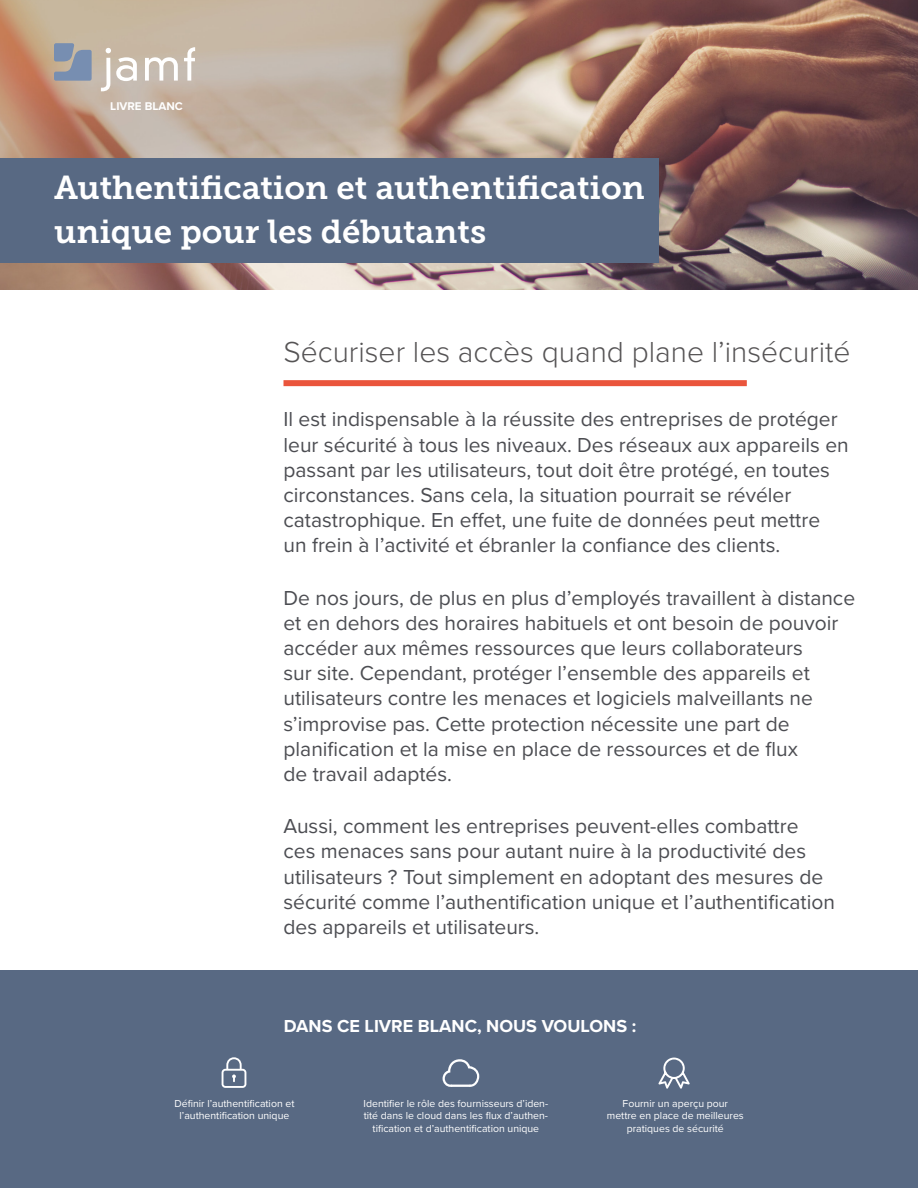
<style>
.page{position:relative;width:918px;height:1188px;background:#fff}
.page>*{position:absolute;margin:0;border:0;box-sizing:border-box;transform-origin:0 0}
.HEADLINE{font:33px/43.5px "Museo Slab 700";color:#fff}
.First_HEADLINE{font:300 30px "Proxima Nova";color:#565455}
.Intro{font:21px/25.2px "Proxima Nova";color:#4c4d52}
.t1{font:700 18px "Proxima Nova";color:#fff}
.t2{font:700 11.55px "Proxima Nova";color:#fff}
.t3{font:10.5px/12.6px "Proxima Nova";color:#fff;text-align:center}
</style>
<div class="page">
<img style="left:0;top:0;width:918px;height:289px">
<div style="left:0;top:158px;width:658px;height:105px;background:#586983"></div>
<div style="left:284px;top:380px;width:463px;height:6px;background:#ea553c"></div>
<div style="left:0;top:970px;width:918px;height:218px;background:#586983"></div>
<svg style="left:222px;top:1057px;width:24px;height:31px"></svg>
<svg style="left:658px;top:1058px;width:32px;height:31px"></svg>
<svg style="left:443px;top:1059px;width:36px;height:28px"></svg>
<svg style="left:145px;top:57px;width:33px;height:24px"></svg>
<svg style="left:184px;top:47px;width:11px;height:34px"></svg>
<svg style="left:101px;top:48px;width:36px;height:43px"></svg>
<svg style="left:54px;top:43px;width:38px;height:38px"></svg>
<p class="t2" style="left:110px;top:98px;width:74px">LIVRE BLANC</p>
<p class="HEADLINE" style="left:54px;top:166px;width:592px">Authentification et authentification unique pour les débutants</p>
<p class="First_HEADLINE" style="left:284px;top:330px;width:568px">Sécuriser les accès quand plane l’insécurité</p>
<p class="Intro" style="left:284px;top:406px;width:567px">Il est indispensable à la réussite des entreprises de protéger leur sécurité à tous les niveaux. Des réseaux aux appareils en passant par les utilisateurs, tout doit être protégé, en toutes circonstances. Sans cela, la situation pourrait se révéler catastrophique. En effet, une fuite de données peut mettre<br>un frein à l’activité et ébranler la confiance des clients.</p>
<p class="Intro" style="left:284px;top:584px;width:573px">De nos jours, de plus en plus d’employés travaillent à distance et en dehors des horaires habituels et ont besoin de pouvoir accéder aux mêmes ressources que leurs collaborateurs<br>sur site. Cependant, protéger l’ensemble des appareils et utilisateurs contre les menaces et logiciels malveillants ne s’improvise pas. Cette protection nécessite une part de planification et la mise en place de ressources et de flux<br>de travail adaptés.</p>
<p class="Intro" style="left:284px;top:813px;width:553px">Aussi, comment les entreprises peuvent-elles combattre ces menaces sans pour autant nuire à la productivité des utilisateurs ? Tout simplement en adoptant des mesures de sécurité comme l’authentification unique et l’authentification des appareils et utilisateurs.</p>
<p class="t1" style="left:284px;top:1013px;width:354px">DANS CE LIVRE BLANC, NOUS VOULONS :</p>
<p class="t3" style="left:174px;top:1096px;width:122px">Définir l’authentification et l’authentification unique</p>
<p class="t3" style="left:364px;top:1096px;width:186px">Identifier le rôle des fournisseurs d’iden&shy;tité dans le cloud dans les flux d’authen&shy;tification et d’authentification unique</p>
<p class="t3" style="left:607px;top:1096px;width:138px">Fournir un aperçu pour mettre en place de meilleures pratiques de sécurité</p>
</div>
